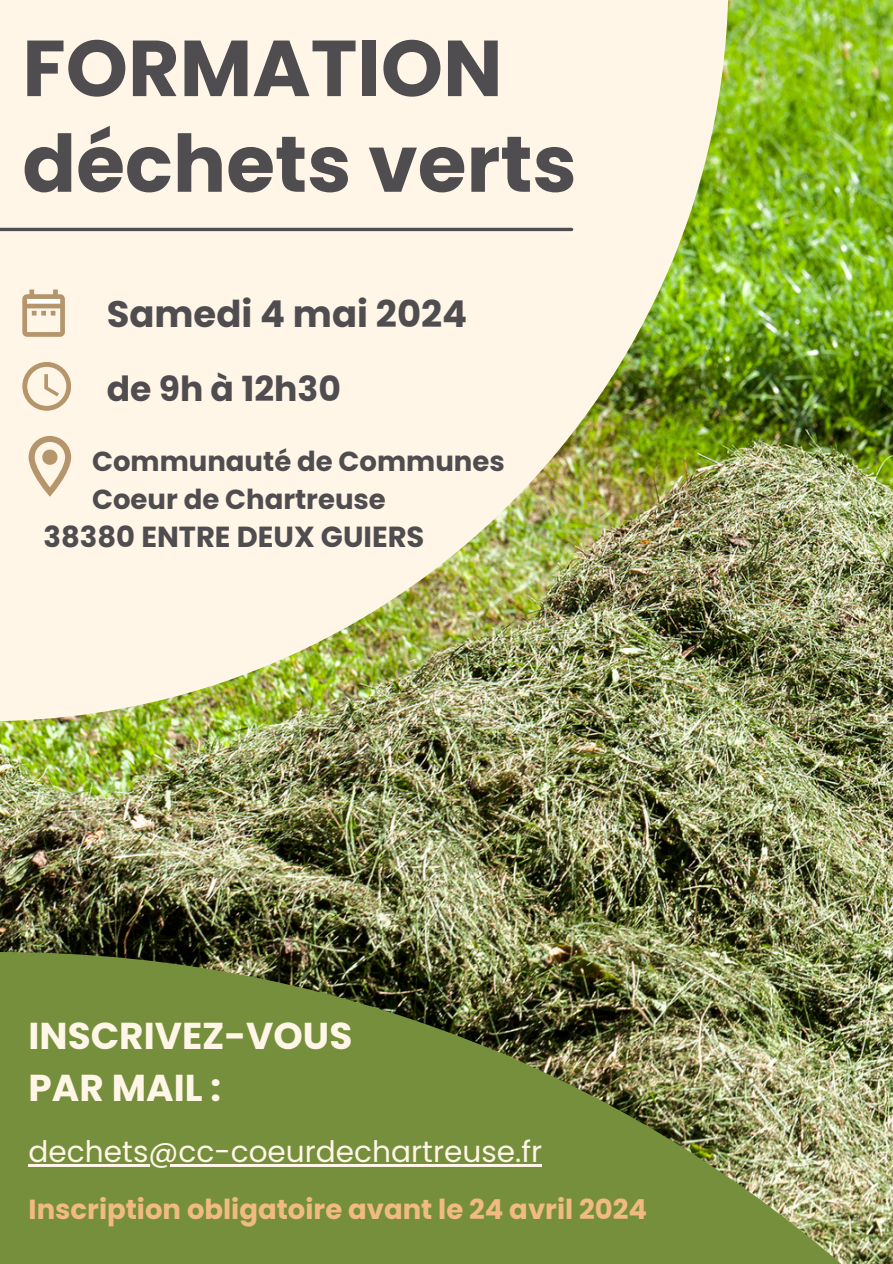
<style>
.page{position:relative;width:893px;height:1264px;background:#fff}
.page>*{position:absolute;margin:0;border:0;box-sizing:border-box;transform-origin:0 0}
.t1{font:700 79.2px/95.7px "Poppins";color:#504d50}
.t2{font:700 37.35px/51.8px "Poppins";color:#fff6e7}
.t3{font:700 36.9px "Poppins";color:#504d50}
.t4{font:700 34.5px "Poppins";color:#504d50}
.t5{font:29.55px "Poppins";color:#fff6e7}
.t6{font:700 28.95px "Poppins";color:#504d50}
.t7{font:700 27.45px "Poppins";color:#f1ba81}
.t8{font:700 27.45px/38.2px "Poppins";color:#504d50}
</style>
<div class="page">
<img style="left:0;top:0;width:892px;height:952px">
<img style="left:0;top:0;width:728px;height:721px">
<img style="left:0;top:952px;width:892px;height:311px">
<svg style="left:22px;top:289px;width:43px;height:48px;background:#dcc9ae"></svg>
<svg style="left:22px;top:362px;width:49px;height:48px;background:#e6d6be"></svg>
<svg style="left:29px;top:436px;width:42px;height:60px;background:#e1cfb5"></svg>
<hr style="left:0;top:228px;width:571px;height:3px;background:#504d50">
<hr style="left:29px;top:1164px;width:513px;height:2px;background:#fff6e7">
<h1 class="t1" style="left:22px;top:21px;width:555px">FORMATION déchets verts</h1>
<h3 class="t3" style="left:107px;top:292px;width:362px">Samedi 4 mai 2024</h3>
<p class="t4" style="left:107px;top:369px;width:236px">de 9h à 12h30</p>
<p class="t8" style="left:92px;top:442px;width:414px">Communauté de Communes<br>Coeur de Chartreuse</p>
<p class="t6" style="left:44px;top:520px;width:382px">38380 ENTRE DEUX GUIERS</p>
<h2 class="t2" style="left:29px;top:1010px;width:325px">INSCRIVEZ-VOUS<br>PAR MAIL :</h2>
<p class="t5" style="left:29px;top:1134px;width:515px">dechets@cc-coeurdechartreuse.fr</p>
<p class="t7" style="left:29px;top:1193px;width:620px">Inscription obligatoire avant le 24 avril 2024</p>
</div>
